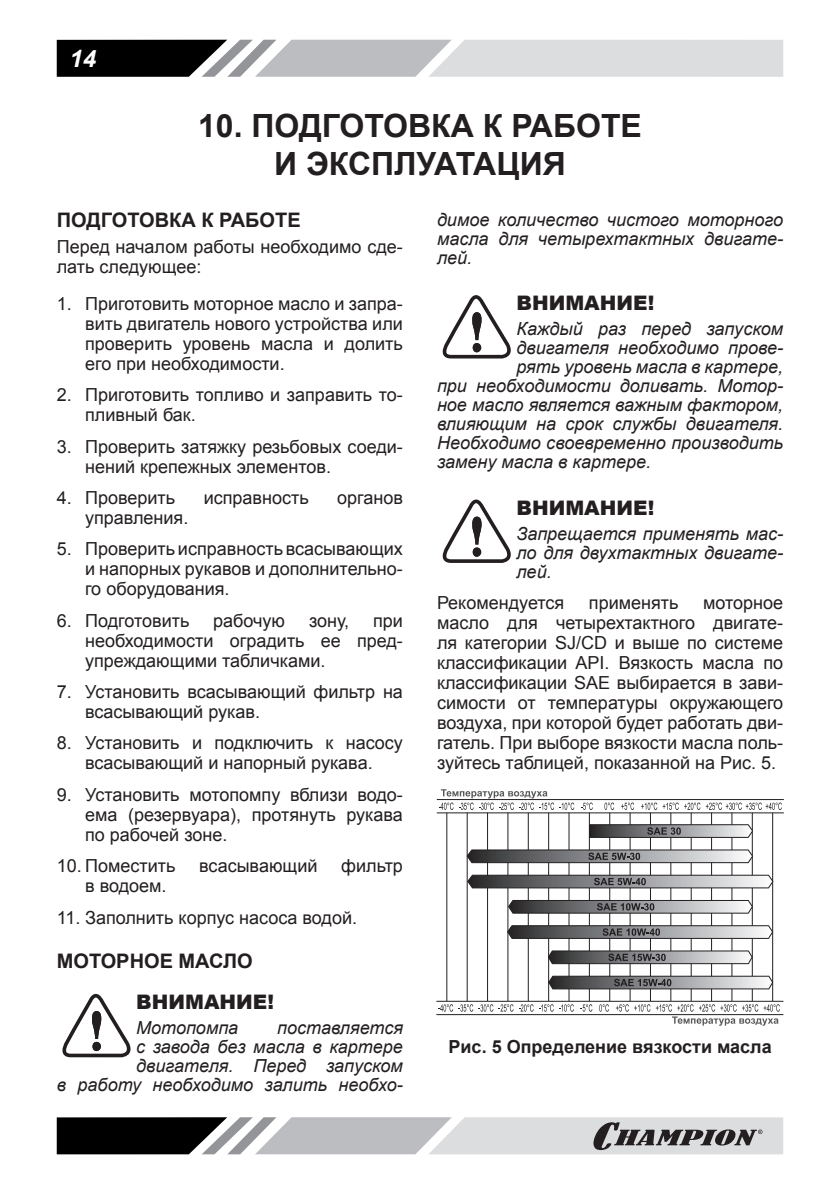
<style>
.page{position:relative;width:840px;height:1191px;background:#fff}
.page>*{position:absolute;margin:0;border:0;box-sizing:border-box;transform-origin:0 0}
.t1{font:700 32px/38.4px "Arial";color:#231f20;text-align:center}
.t2{font:italic 700 24px "Arial";color:#fff}
.t3{font:700 20px "Arial";color:#231f20}
.t4{font:900 20px "Arial";color:#231f20}
.p_list{font:18px/20px "Arial";color:#231f20;text-align:justify}
.p{font:italic 18px/19px "Arial";color:#231f20;text-align:justify}
.pic_h_centr{font:700 18px "Arial";color:#231f20}
</style>
<div class="page">
<svg style="left:57px;top:40px;width:725px;height:37px;background:#a7a8a9"></svg>
<svg style="left:57px;top:1117px;width:725px;height:37px;background:#9c9c9e"></svg>
<svg style="left:62px;top:994px;width:69px;height:63px"></svg>
<svg style="left:442px;top:295px;width:69px;height:63px"></svg>
<svg style="left:442px;top:499px;width:69px;height:64px"></svg>
<svg style="left:581px;top:802px;width:11px;height:8px"></svg>
<svg style="left:604px;top:802px;width:10px;height:8px"></svg>
<svg style="left:621px;top:802px;width:12px;height:8px"></svg>
<svg style="left:641px;top:802px;width:140px;height:8px"></svg>
<hr style="left:436px;top:799px;width:347px;height:1px;background:#231f20">
<svg style="left:436px;top:812px;width:347px;height:203px"></svg>
<svg style="left:438px;top:789px;width:136px;height:21px"></svg>
<svg style="left:634px;top:1004px;width:145px;height:21px"></svg>
<svg style="left:548px;top:975px;width:224px;height:14px;background:#868688"></svg>
<svg style="left:547px;top:950px;width:205px;height:14px;background:#828284"></svg>
<svg style="left:507px;top:925px;width:265px;height:14px;background:#807f81"></svg>
<svg style="left:508px;top:900px;width:244px;height:13px;background:#828284"></svg>
<svg style="left:467px;top:874px;width:306px;height:14px;background:#88888a"></svg>
<svg style="left:466px;top:849px;width:286px;height:14px;background:#848385"></svg>
<svg style="left:588px;top:824px;width:164px;height:14px;background:#7f7e80"></svg>
<h2 class="t2" style="left:70px;top:42px;width:28px">14</h2>
<p class="t1" style="left:198px;top:107px;width:445px">10. ПОДГОТОВКА К РАБОТЕ<br>И ЭКСПЛУАТАЦИЯ</p>
<p class="t3" style="left:57px;top:207px;width:245px">ПОДГОТОВКА К РАБОТЕ</p>
<p class="p_list" style="left:57px;top:237px;width:347px">Перед началом работы необходимо сде&shy;лать следующее:</p>
<p class="p_list" style="left:85px;top:294px;width:319px;text-indent:-28px">1. Приготовить моторное масло и запра&shy;вить двигатель нового устройства или проверить уровень масла и долить его при необходимости.</p>
<p class="p_list" style="left:85px;top:385px;width:319px;text-indent:-28px">2. Приготовить топливо и заправить то&shy;пливный бак.</p>
<p class="p_list" style="left:85px;top:436px;width:319px;text-indent:-28px">3. Проверить затяжку резьбовых соеди&shy;нений крепежных элементов.</p>
<p class="p_list" style="left:57px;top:488px;width:120px">4. Проверить</p>
<p class="p_list" style="left:203px;top:488px;width:106px">исправность</p>
<p class="p_list" style="left:337px;top:488px;width:67px">органов</p>
<p class="p_list" style="left:85px;top:508px;width:105px">управления.</p>
<p class="p_list" style="left:85px;top:539px;width:319px;text-indent:-28px">5. Проверить исправность всасывающих и напорных рукавов и дополнительно&shy;го оборудования.</p>
<p class="p_list" style="left:57px;top:610px;width:134px">6. Подготовить</p>
<p class="p_list" style="left:213px;top:610px;width:73px">рабочую</p>
<p class="p_list" style="left:309px;top:610px;width:42px">зону,</p>
<p class="p" style="left:437px;top:210px;width:347px">димое количество чистого моторного масла для четырехтактных двигате&shy;лей.</p>
<p class="t4" style="left:516px;top:289px;width:139px">ВНИМАНИЕ!</p>
<p class="p" style="left:516px;top:319px;width:268px">Каждый раз перед запуском</p>
<p class="p" style="left:516px;top:338px;width:268px">двигателя необходимо прове-</p>
<p class="p" style="left:516px;top:357px;width:268px">рять уровень масла в картере,</p>
<p class="p" style="left:437px;top:376px;width:347px">при необходимости доливать. Мотор-</p>
<p class="p" style="left:437px;top:395px;width:347px">ное масло является важным фактором,</p>
<p class="p" style="left:437px;top:414px;width:347px">влияющим на срок службы двигателя.</p>
<p class="p" style="left:437px;top:433px;width:347px">Необходимо своевременно производить</p>
<p class="p" style="left:437px;top:452px;width:215px">замену масла в картере.</p>
<p class="t4" style="left:516px;top:493px;width:139px">ВНИМАНИЕ!</p>
<p class="p" style="left:516px;top:524px;width:268px">Запрещается применять мас&shy;ло для двухтактных двигате&shy;лей.</p>
<p class="p_list" style="left:437px;top:593px;width:129px">Рекомендуется</p>
<p class="p_list" style="left:588px;top:593px;width:91px">применять</p>
<p class="p_list" style="left:437px;top:593px;width:347px;text-indent:266px">моторное масло для четырехтактного двигате&shy;ля категории SJ/CD и выше по системе классификации API. Вязкость масла по классификации SAE выбирается в зави&shy;симости от температуры окружающего воздуха, при которой будет работать дви&shy;гатель. При выборе вязкости масла поль&shy;зуйтесь таблицей, показанной на Рис. 5.</p>
<p class="p_list" style="left:85px;top:610px;width:319px;text-indent:288px">при необходимости оградить ее пред&shy;упреждающими табличками.</p>
<p class="p_list" style="left:85px;top:682px;width:319px;text-indent:-28px">7. Установить всасывающий фильтр на всасывающий рукав.</p>
<p class="p_list" style="left:57px;top:733px;width:347px;text-align:center">8. Установить и подключить к насосу всасывающий и напорный рукава.</p>
<p class="p_list" style="left:85px;top:784px;width:319px;text-indent:-28px">9. Установить мотопомпу вблизи водо&shy;ема (резервуара), протянуть рукава по рабочей зоне.</p>
<p class="p_list" style="left:57px;top:856px;width:120px">10. Поместить</p>
<p class="p_list" style="left:199px;top:856px;width:120px">всасывающий</p>
<p class="p_list" style="left:341px;top:856px;width:63px">фильтр</p>
<p class="p_list" style="left:85px;top:876px;width:83px">в водоем.</p>
<p class="p_list" style="left:57px;top:907px;width:302px">11. Заполнить корпус насоса водой.</p>
<p class="t3" style="left:57px;top:948px;width:197px">МОТОРНОЕ МАСЛО</p>
<p class="t4" style="left:136px;top:987px;width:139px">ВНИМАНИЕ!</p>
<p class="p" style="left:136px;top:1018px;width:103px">Мотопомпа</p>
<p class="p" style="left:57px;top:1018px;width:347px;text-align:right">поставляется<br>с завода без масла в картере двигателя. Перед запуском<br>в работу необходимо залить необхо-</p>
<p class="pic_h_centr" style="left:448px;top:1034px;width:324px">Рис. 5 Определение вязкости масла</p>
</div>
